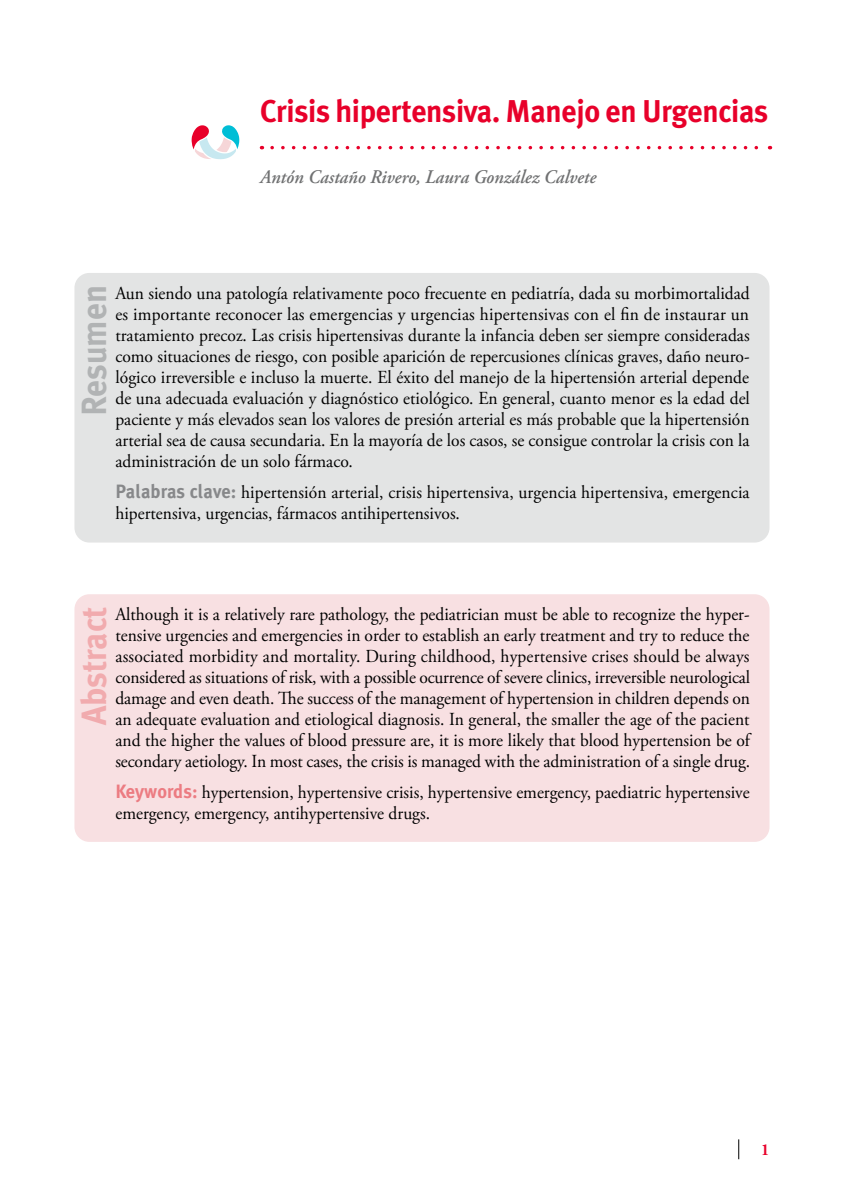
<style>
.page{position:relative;width:844px;height:1191px;background:#fff}
.page>*{position:absolute;margin:0;border:0;box-sizing:border-box;transform-origin:0 0}
.t1{font:700 35px "Meta Plus";color:#f1abae;scale:.95 1}
.t2{font:700 35px "Meta Plus";color:#b1b3b4;scale:.95 1}
.t3{font:700 31.5px "Meta Plus";letter-spacing:-.01em;color:#e8002a;scale:.95 1}
.t4{font:italic 600 19.25px "Adobe Garamond Pro";color:#707172;scale:.95 1}
.t5{font:18.38px/21px "Adobe Garamond Pro";color:#000;text-align:justify;scale:.95 1}
.t6{font:700 16.62px "Adobe Garamond Pro";color:#e8002a;scale:.95 1}
.s1{font-family:"Meta Plus";font-weight:700;font-size:19.25px;color:#87888a}
.s2{font-family:"Meta Plus";font-weight:700;font-size:19.25px;color:#ec7c82}
</style>
<div class="page">
<svg style="left:738px;top:1139px;width:1px;height:20px"></svg>
<div style="left:74px;top:273px;width:695px;height:269px;background:#e3e4e4;border-radius:15px"></div>
<div style="left:74px;top:594px;width:695px;height:248px;background:#f8e0e2;border-radius:15px"></div>
<svg style="left:272px;top:146px;width:498px;height:3px"></svg>
<svg style="left:191px;top:125px;width:48px;height:34px"></svg>
<h2 class="t3" style="left:260px;top:93px;width:536px">Crisis hipertensiva. Manejo en Urgencias</h2>
<p class="t4" style="left:260px;top:166px;width:355px">Antón Castaño Rivero, Laura González Calvete</p>
<h1 class="t2" style="left:74px;top:416px;width:139px;rotate:-90deg">Resumen</h1>
<p class="t5" style="left:115px;top:283px;width:669px">Aun siendo una patología relativamente poco frecuente en pediatría, dada su morbimortalidad es importante reconocer las emergencias y urgencias hipertensivas con el fin de instaurar un tratamiento precoz. Las crisis hipertensivas durante la infancia deben ser siempre consideradas como situaciones de riesgo, con posible aparición de repercusiones clínicas graves, daño neuro&shy;lógico irreversible e incluso la muerte. El éxito del manejo de la hipertensión arterial depende de una adecuada evaluación y diagnóstico etiológico. En general, cuanto menor es la edad del paciente y más elevados sean los valores de presión arterial es más probable que la hipertensión arterial sea de causa secundaria. En la mayoría de los casos, se consigue controlar la crisis con la administración de un solo fármaco.</p>
<p class="t5" style="left:115px;top:482px;width:669px"><span class="s1">Palabras clave:</span> hipertensión arterial, crisis hipertensiva, urgencia hipertensiva, emergencia hipertensiva, urgencias, fármacos antihipertensivos.</p>
<h1 class="t1" style="left:74px;top:725px;width:126px;rotate:-90deg">Abstract</h1>
<p class="t5" style="left:115px;top:604px;width:669px">Although it is a relatively rare pathology, the pediatrician must be able to recognize the hyper&shy;tensive urgencies and emergencies in order to establish an early treatment and try to reduce the associated morbidity and mortality. During childhood, hypertensive crises should be always considered as situations of risk, with a possible ocurrence of severe clinics, irreversible neurological damage and even death. The success of the management of hypertension in children depends on an adequate evaluation and etiological diagnosis. In general, the smaller the age of the pacient and the higher the values of blood pressure are, it is more likely that blood hypertension be of secondary aetiology. In most cases, the crisis is managed with the administration of a single drug.</p>
<p class="t5" style="left:115px;top:782px;width:669px"><span class="s2">Keywords:</span> hypertension, hypertensive crisis, hypertensive emergency, paediatric hypertensive emergency, emergency, antihypertensive drugs.</p>
<p class="t6" style="left:761px;top:1140px;width:10px">1</p>
</div>
